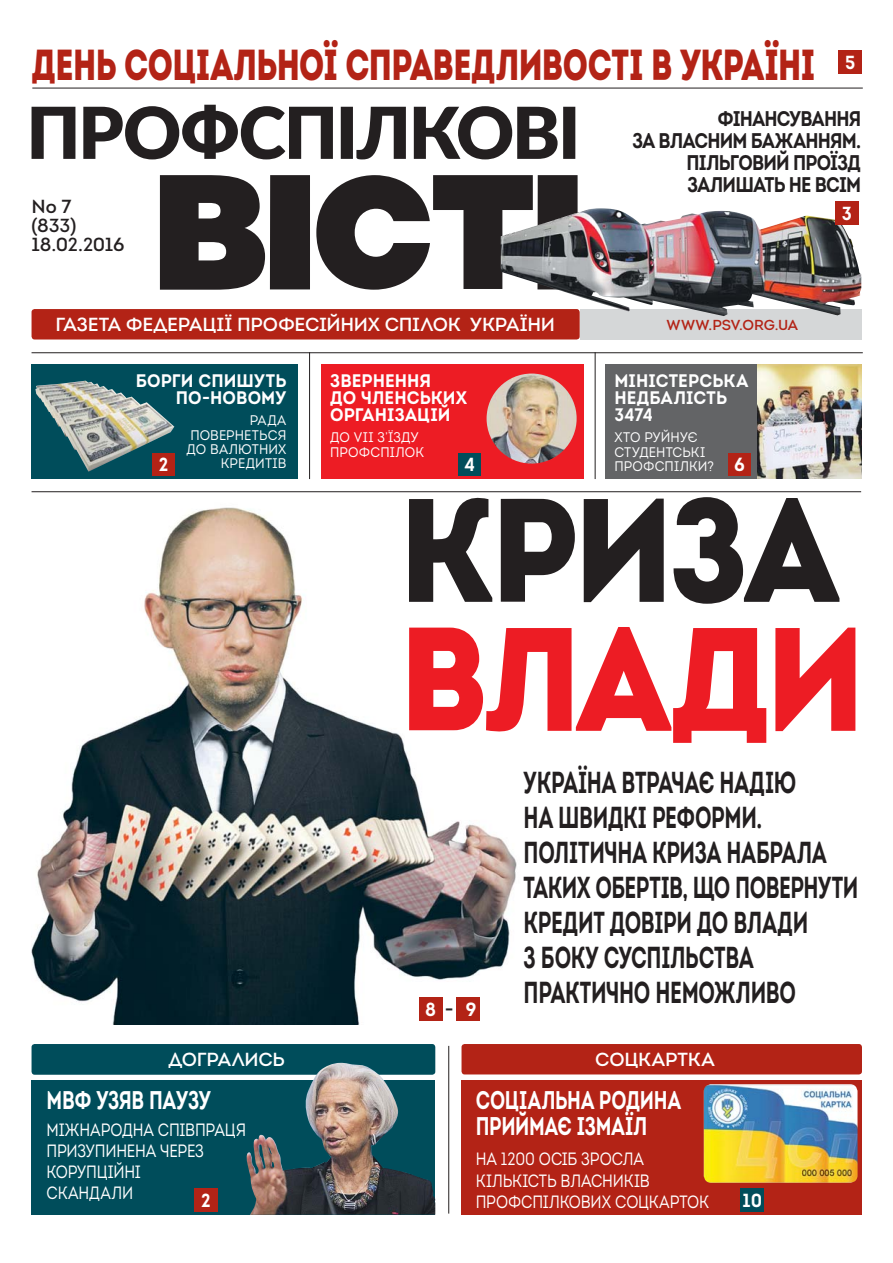
<style>
.page{position:relative;width:893px;height:1263px;background:#fff}
.page>*{position:absolute;margin:0;border:0;box-sizing:border-box;transform-origin:0 0}
.t1{font:900 146.85px "Intro";letter-spacing:-.03em;color:#231f20;scale:.9 1}
.t2{font:900 146.85px "Intro";letter-spacing:-.03em;color:#ed1c24;scale:.9 1}
.t3{font:900 43.35px "Intro";letter-spacing:-.02em;color:#b32316;scale:.73 1}
.t4{font:700 30.3px/35px "Intro";letter-spacing:-.015em;color:#231f20;scale:.68 1}
.t5{font:700 25.65px/26.7px "Intro";letter-spacing:-.015em;color:#fff;scale:.74 1}
.t6{font:700 21.3px/22.2px "Intro";letter-spacing:-.045em;color:#231f20;text-align:right;scale:.85 1}
.t7{font:18.9px "Intro Regular Alt";letter-spacing:-.015em;color:#fff}
.t8{font:18.9px/18.9px "Intro Regular Alt";letter-spacing:-.005em;color:#231f20}
.t9{font:700 18.9px "Intro";color:#fff;scale:.93 1}
.t10{font:700 18.15px/17.1px "Intro";letter-spacing:.005em;color:#fff;scale:.93 1}
.t11{font:17.85px/21.1px "Intro";letter-spacing:-.015em;color:#fff;scale:.84 1}
.t12{font:700 16.65px "Intro";color:#231f20;scale:.9 1}
.t13{font:14.4px "Intro Regular Alt";color:#b32316}
.t14{font:13.95px/14.4px "Intro";letter-spacing:.01em;color:#fff;scale:.93 1}
</style>
<div class="page">
<img style="left:32px;top:507px;width:485px;height:517px">
<div style="left:32px;top:365px;width:266px;height:114px;background:#004d5b"></div>
<hr style="left:32px;top:352px;width:831px;height:1px;background:#231f20">
<hr style="left:309px;top:352px;width:1px;height:127px;background:#231f20">
<hr style="left:595px;top:352px;width:1px;height:127px;background:#231f20">
<svg style="left:32px;top:105px;width:543px;height:54px"></svg>
<div style="left:580px;top:309px;width:281px;height:31px;background:#d5d7d8"></div>
<div style="left:32px;top:309px;width:548px;height:31px;background:#b32316;border-radius:3px"></div>
<div style="left:321px;top:365px;width:262px;height:114px;background:#ed1c24"></div>
<div style="left:605px;top:365px;width:256px;height:114px;background:#636466"></div>
<div style="left:456px;top:997px;width:24px;height:23px;background:#b32316"></div>
<hr style="left:32px;top:88px;width:831px;height:1px;background:#231f20">
<div style="left:838px;top:50px;width:24px;height:24px;background:#b32316"></div>
<div style="left:728px;top:453px;width:22px;height:22px;background:#b32316"></div>
<hr style="left:32px;top:491px;width:829px;height:1px;background:#231f20">
<div style="left:32px;top:1080px;width:403px;height:135px;background:#004d5b"></div>
<div style="left:461px;top:1044px;width:401px;height:30px;background:#b32316;border-radius:3px"></div>
<div style="left:32px;top:1044px;width:403px;height:31px;background:#004d5b;border-radius:3px"></div>
<hr style="left:448px;top:1046px;width:1px;height:168px;background:#231f20">
<div style="left:461px;top:1080px;width:401px;height:135px;background:#b32316"></div>
<div style="left:419px;top:997px;width:23px;height:23px;background:#b32316"></div>
<div style="left:740px;top:1188px;width:24px;height:24px;background:#004d5b"></div>
<img style="left:35px;top:381px;width:139px;height:91px">
<div style="left:153px;top:453px;width:22px;height:22px;background:#b32316"></div>
<img style="left:486px;top:374px;width:91px;height:90px;border-radius:50%">
<div style="left:459px;top:453px;width:22px;height:22px;background:#004d5b"></div>
<img style="left:757px;top:365px;width:104px;height:114px">
<svg style="left:160px;top:175px;width:417px;height:115px;fill:#231f20"></svg>
<img style="left:501px;top:208px;width:360px;height:108px">
<div style="left:835px;top:201px;width:24px;height:24px;background:#b32316"></div>
<img style="left:704px;top:1084px;width:153px;height:99px;border-radius:7px">
<img style="left:246px;top:1063px;width:189px;height:152px">
<div style="left:194px;top:1188px;width:24px;height:24px;background:#b32316"></div>
<h2 class="t3" style="left:32px;top:50px;width:1075px">ДЕНЬ СОЦІАЛЬНОЇ СПРАВЕДЛИВОСТІ В УКРАЇНІ</h2>
<p class="t9" style="left:845px;top:56px;width:13px">5</p>
<p class="t8" style="left:32px;top:199px;width:94px">№ 7<br>(833)<br>18.02.2016</p>
<p class="t6" style="left:632px;top:110px;width:271px">ФІНАНСУВАННЯ<br>ЗА ВЛАСНИМ БАЖАННЯМ.<br>ПІЛЬГОВИЙ ПРОЇЗД<br>ЗАЛИШАТЬ НЕ ВСІМ</p>
<p class="t9" style="left:842px;top:206px;width:12px">3</p>
<p class="t7" style="left:56px;top:318px;width:501px">ГАЗЕТА ФЕДЕРАЦІЇ ПРОФЕСІЙНИХ СПІЛОК УКРАЇНИ</p>
<p class="t13" style="left:666px;top:320px;width:133px">WWW.PSV.ORG.UA</p>
<p class="t10" style="left:136px;top:375px;width:164px;text-align:right">БОРГИ СПИШУТЬ<br>ПО-НОВОМУ</p>
<p class="t14" style="left:187px;top:413px;width:109px;text-align:right">РАДА<br>ПОВЕРНЕТЬСЯ<br>ДО ВАЛЮТНИХ<br>КРЕДИТІВ</p>
<p class="t10" style="left:330px;top:375px;width:149px">ЗВЕРНЕННЯ<br>ДО ЧЛЕНСЬКИХ<br>ОРГАНІЗАЦІЙ</p>
<p class="t14" style="left:330px;top:430px;width:102px">ДО VII З’ЇЗДУ<br>ПРОФСПІЛОК</p>
<p class="t9" style="left:159px;top:458px;width:12px">2</p>
<p class="t9" style="left:465px;top:458px;width:13px">4</p>
<p class="t10" style="left:614px;top:375px;width:145px">МІНІСТЕРСЬКА<br>НЕДБАЛІСТЬ<br>3474</p>
<p class="t14" style="left:614px;top:430px;width:108px">ХТО РУЙНУЄ<br>СТУДЕНТСЬКІ<br>ПРОФСПІЛКИ?</p>
<p class="t9" style="left:734px;top:458px;width:13px">6</p>
<h1 class="t1" style="left:399px;top:499px;width:489px">КРИЗА</h1>
<h1 class="t2" style="left:399px;top:628px;width:519px">ВЛАДИ</h1>
<p class="t9" style="left:425px;top:1002px;width:13px">8</p>
<p class="t12" style="left:445px;top:1004px;width:11px">–</p>
<p class="t9" style="left:466px;top:1002px;width:13px">9</p>
<p class="t4" style="left:524px;top:769px;width:494px">УКРАЇНА ВТРАЧАЄ НАДІЮ<br>НА ШВИДКІ РЕФОРМИ.<br>ПОЛІТИЧНА КРИЗА НАБРАЛА<br>ТАКИХ ОБЕРТІВ, ЩО ПОВЕРНУТИ<br>КРЕДИТ ДОВІРИ ДО ВЛАДИ<br>З БОКУ СУСПІЛЬСТВА<br>ПРАКТИЧНО НЕМОЖЛИВО</p>
<p class="t7" style="left:168px;top:1053px;width:118px">ДОГРАЛИСЬ</p>
<p class="t7" style="left:595px;top:1053px;width:121px">СОЦКАРТКА</p>
<p class="t5" style="left:476px;top:1090px;width:279px">СОЦІАЛЬНА РОДИНА<br>ПРИЙМАЄ ІЗМАЇЛ</p>
<p class="t11" style="left:476px;top:1149px;width:279px">НА 1200 ОСІБ ЗРОСЛА<br>КІЛЬКІСТЬ ВЛАСНИКІВ<br>ПРОФСПІЛКОВИХ СОЦКАРТОК</p>
<p class="t5" style="left:47px;top:1090px;width:224px">МВФ УЗЯВ ПАУЗУ</p>
<p class="t11" style="left:47px;top:1119px;width:239px">МІЖНАРОДНА СПІВПРАЦЯ<br>ПРИЗУПИНЕНА ЧЕРЕЗ<br>КОРУПЦІЙНІ<br>СКАНДАЛИ</p>
<p class="t9" style="left:201px;top:1194px;width:12px">2</p>
<p class="t9" style="left:743px;top:1194px;width:23px">10</p>
</div>
